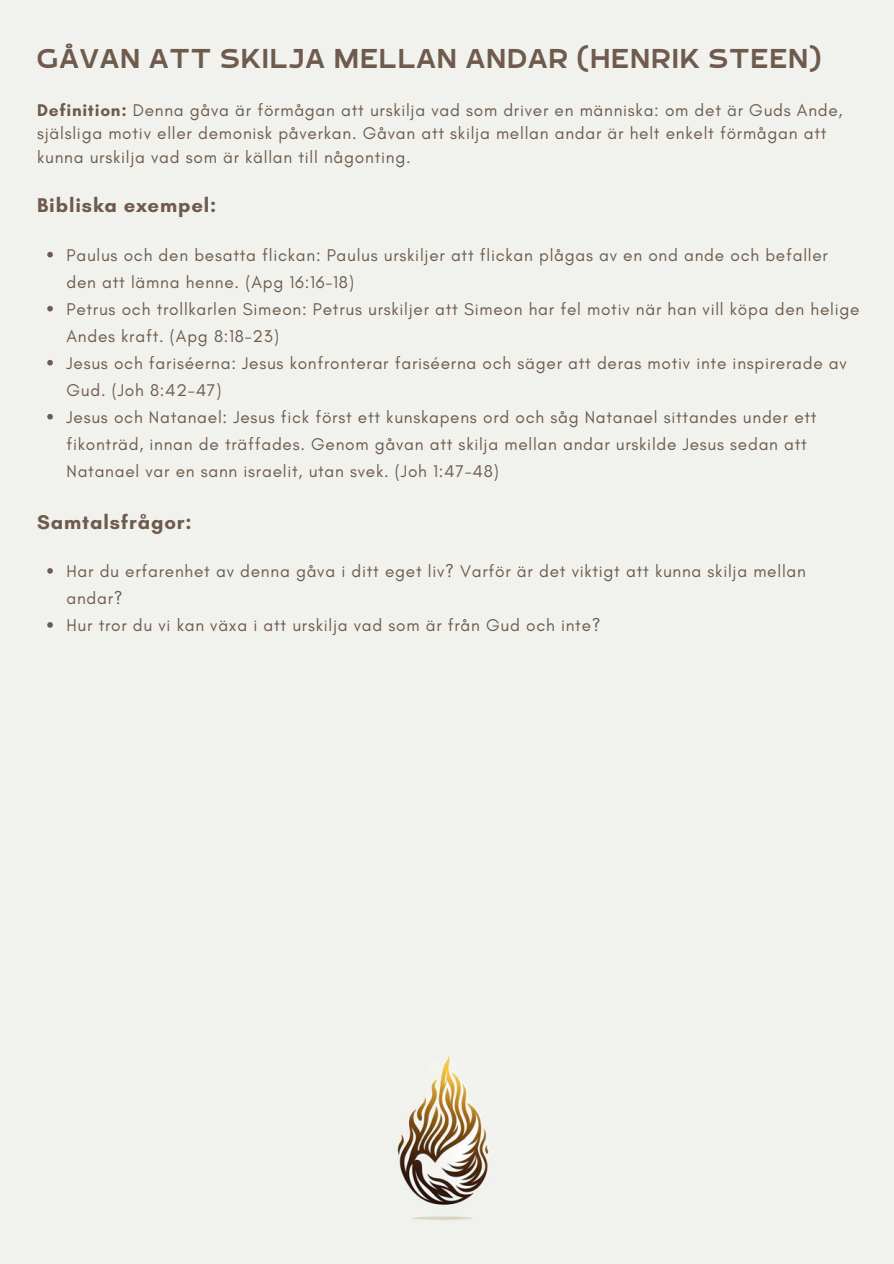
<style>
.page{position:relative;width:894px;height:1264px;background:#fff}
.page>*{position:absolute;margin:0;border:0;box-sizing:border-box;transform-origin:0 0}
.t1{font:36px "RTL Banana Bold";letter-spacing:.045em;color:#6e5b4d}
.t2{font:700 20.25px "Glacial Indifference";letter-spacing:.045em;color:#6e5b4d}
.t3{font:17.25px/27px "Glacial Indifference";letter-spacing:.045em;color:#6e5b4d}
.s1{font-weight:700}
</style>
<div class="page">
<div style="left:0;top:0;width:893px;height:1263px;background:#f1f2ed"></div>
<svg style="left:47px;top:252px;width:6px;height:5px"></svg>
<svg style="left:47px;top:306px;width:6px;height:5px"></svg>
<svg style="left:47px;top:360px;width:6px;height:5px"></svg>
<svg style="left:47px;top:414px;width:6px;height:5px"></svg>
<svg style="left:47px;top:568px;width:6px;height:5px"></svg>
<svg style="left:47px;top:622px;width:6px;height:5px"></svg>
<img style="left:397px;top:1056px;width:95px;height:164px">
<h1 class="t1" style="left:37px;top:42px;width:785px">GÅVAN ATT SKILJA MELLAN ANDAR (HENRIK STEEN)</h1>
<p class="t3" style="left:37px;top:98px;width:806px;line-height:23.7px"><span class="s1">Definition:</span> Denna gåva är förmågan att urskilja vad som driver en människa: om det är Guds Ande, själsliga motiv eller demonisk påverkan. Gåvan att skilja mellan andar är helt enkelt förmågan att kunna urskilja vad som är källan till någonting.</p>
<h2 class="t2" style="left:37px;top:193px;width:181px">Bibliska exempel:</h2>
<p class="t3" style="left:66px;top:241px;width:762px">Paulus och den besatta flickan: Paulus urskiljer att flickan plågas av en ond ande och befaller den att lämna henne. (Apg 16:16-18)</p>
<p class="t3" style="left:66px;top:295px;width:794px">Petrus och trollkarlen Simeon: Petrus urskiljer att Simeon har fel motiv när han vill köpa den helige<br>Andes kraft. (Apg 8:18-23)</p>
<p class="t3" style="left:66px;top:349px;width:781px">Jesus och fariséerna: Jesus konfronterar fariséerna och säger att deras motiv inte inspirerade av<br>Gud. (Joh 8:42-47)</p>
<p class="t3" style="left:66px;top:403px;width:751px">Jesus och Natanael: Jesus fick först ett kunskapens ord och såg Natanael sittandes under ett fikonträd, innan de träffades. Genom gåvan att skilja mellan andar urskilde Jesus sedan att<br>Natanael var en sann israelit, utan svek. (Joh 1:47-48)</p>
<h2 class="t2" style="left:37px;top:509px;width:156px">Samtalsfrågor:</h2>
<p class="t3" style="left:66px;top:557px;width:740px">Har du erfarenhet av denna gåva i ditt eget liv? Varför är det viktigt att kunna skilja mellan andar?</p>
<p class="t3" style="left:66px;top:611px;width:535px">Hur tror du vi kan växa i att urskilja vad som är från Gud och inte?</p>
</div>
